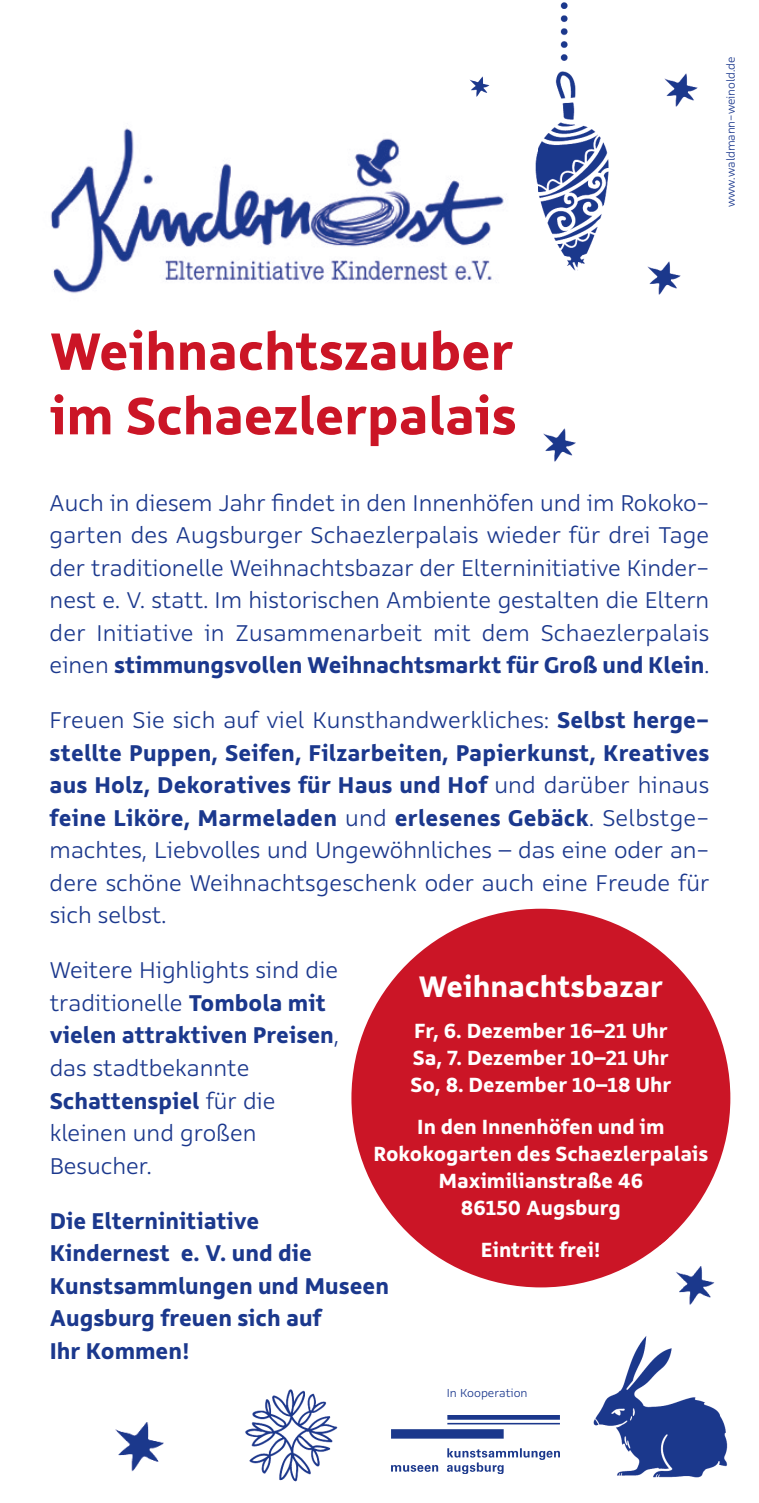
<style>
.page{position:relative;width:759px;height:1503px;background:#fff}
.page>*{position:absolute;margin:0;border:0;box-sizing:border-box;transform-origin:0 0}
.t1{font:700 57.5px/64.5px "Rehn";color:#cb1526}
.t2{font:700 32.5px "Rehn";color:#fff}
.t3{font:300 25px/32.5px "Rehn";color:#1b388d;text-align:justify}
.t4{font:700 25px/32.5px "Rehn";color:#1b388d}
.t5{font:700 22.5px/27px "Rehn";color:#fff}
.t6{font:300 12.75px "Rehn";color:#1b388d}
.t7{font:300 12.5px "Rehn";color:#1b388d}
.s1{font-weight:700}
</style>
<div class="page">
<img style="left:537px;top:2px;width:72px;height:269px">
<img style="left:664px;top:73px;width:34px;height:34px">
<img style="left:647px;top:261px;width:34px;height:34px">
<img style="left:543px;top:428px;width:33px;height:34px">
<img style="left:115px;top:1422px;width:49px;height:50px">
<img style="left:469px;top:76px;width:21px;height:21px">
<img style="left:391px;top:1415px;width:168px;height:57px">
<div style="left:351px;top:908px;width:379px;height:379px;background:#cb1526;border-radius:50%"></div>
<img style="left:593px;top:1336px;width:135px;height:142px">
<img style="left:245px;top:1389px;width:93px;height:93px">
<img style="left:659px;top:1237px;width:56px;height:68px">
<svg style="left:659px;top:1237px;width:10px;height:8px"></svg>
<img style="left:50px;top:128px;width:487px;height:165px">
<p class="t7" style="left:726px;top:207px;width:152px;rotate:-90deg">www.waldmann-weinold.de</p>
<h1 class="t1" style="left:50px;top:324px;width:468px">Weihnachtszauber im Schaezlerpalais</h1>
<p class="t3" style="left:50px;top:488px;width:661px">Auch in diesem Jahr findet in den Innenhöfen und im Rokoko&shy;garten des Augsburger Schaezlerpalais wieder für drei Tage der traditionelle Weihnachtsbazar der Elterninitiative Kinder&shy;nest e. V. statt. Im historischen Ambiente gestalten die Eltern der Initiative in Zusammenarbeit mit dem Schaezlerpalais einen <span class="s1">stimmungsvollen Weihnachtsmarkt für Groß und Klein</span>.</p>
<p class="t3" style="left:50px;top:706px;width:661px">Freuen Sie sich auf viel Kunsthandwerkliches: <span class="s1">Selbst herge&shy;stellte Puppen, Seifen, Filzarbeiten, Papierkunst, Kreatives aus Holz, Dekoratives für Haus und Hof</span> und darüber hinaus <span class="s1">feine Liköre, Marmeladen</span> und <span class="s1">erlesenes Gebäck</span>. Selbstge&shy;machtes, Liebvolles und Ungewöhnliches – das eine oder an&shy;dere schöne Weihnachtsgeschenk oder auch eine Freude für sich selbst.</p>
<p class="t3" style="left:50px;top:956px;width:291px;text-align:left">Weitere Highlights sind die traditionelle <span class="s1">Tombola mit vielen attraktiven Preisen</span>, das stadtbekannte<br><span class="s1">Schattenspiel</span> für die kleinen und großen<br>Besucher.</p>
<p class="t4" style="left:50px;top:1206px;width:341px">Die Elterninitiative<br>Kindernest e. V. und die<br>Kunstsammlungen und Museen<br>Augsburg freuen sich auf<br>Ihr Kommen!</p>
<p class="t6" style="left:446px;top:1387px;width:82px">In Kooperation</p>
<h2 class="t2" style="left:418px;top:974px;width:246px">Weihnachtsbazar</h2>
<p class="t5" style="left:410px;top:1019px;width:262px">Fr, 6. Dezember 16–21 Uhr<br>Sa, 7. Dezember 10–21 Uhr<br>So, 8. Dezember 10–18 Uhr</p>
<p class="t5" style="left:373px;top:1115px;width:336px;text-align:center">In den Innenhöfen und im<br>Rokokogarten des Schaezlerpalais<br>Maximilianstraße 46<br>86150 Augsburg</p>
<p class="t5" style="left:480px;top:1237px;width:121px">Eintritt frei!</p>
</div>
